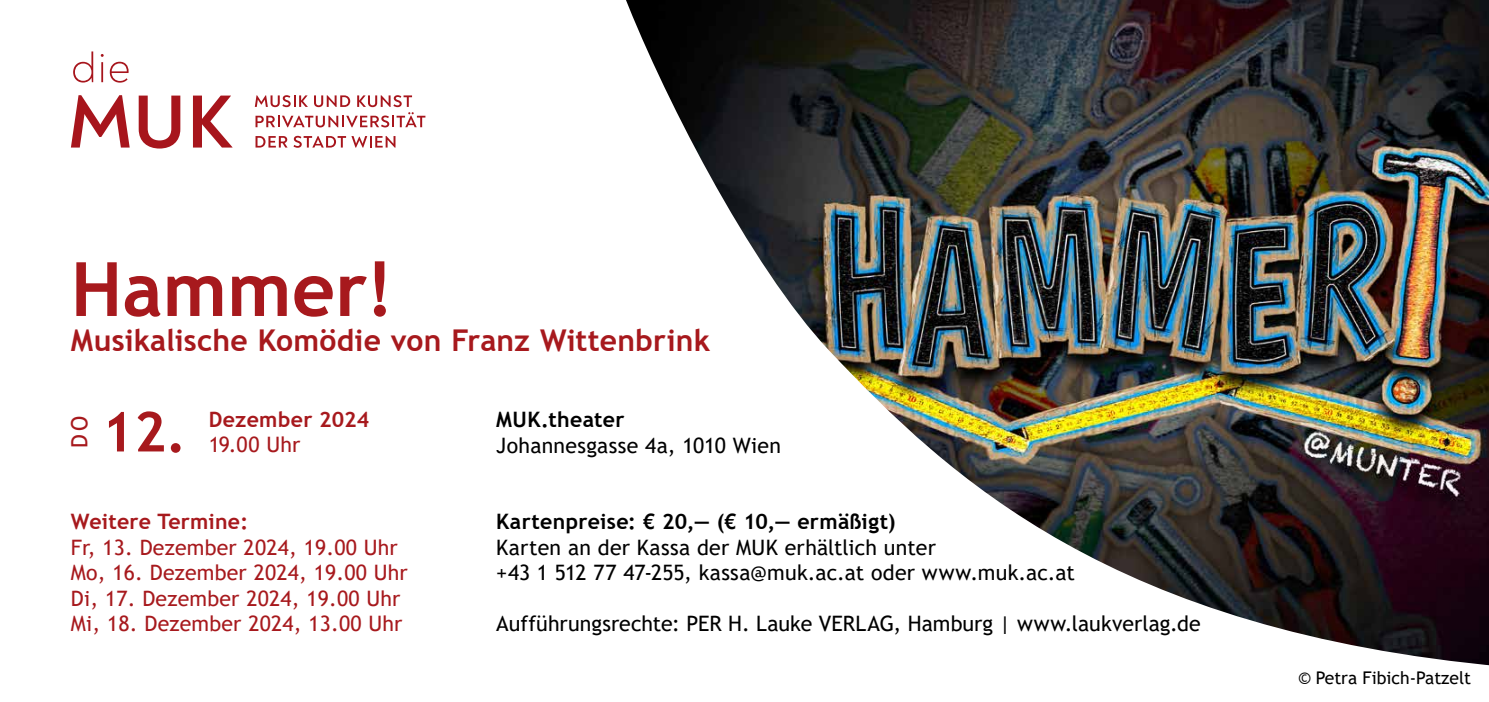
<style>
.page{position:relative;width:1489px;height:702px;background:#fff}
.page>*{position:absolute;margin:0;border:0;box-sizing:border-box;transform-origin:0 0}
.t1{font:700 75px "Trebuchet MS";color:#a7191d}
.t2{font:700 55px "Trebuchet MS";color:#a7191d}
.t3{font:700 30px "Trebuchet MS";letter-spacing:.005em;color:#a7191d}
.t4{font:22.5px "Trebuchet MS";color:#a7191d}
.t5{font:21.25px/25.5px "Trebuchet MS";letter-spacing:.01em;color:#000}
.t6{font:21.25px/25.5px "Trebuchet MS";letter-spacing:.01em;color:#a7191d}
.t7{font:700 21.25px "Trebuchet MS";letter-spacing:.015em;color:#000}
.t8{font:700 21.25px "Trebuchet MS";letter-spacing:.01em;color:#a7191d}
.t9{font:17.5px "Trebuchet MS";color:#000}
</style>
<div class="page">
<img style="left:71px;top:0;width:1417px;height:666px">
<svg style="left:255px;top:136px;width:32px;height:11px"></svg>
<svg style="left:293px;top:136px;width:102px;height:12px"></svg>
<svg style="left:71px;top:95px;width:59px;height:52px"></svg>
<svg style="left:139px;top:96px;width:41px;height:52px"></svg>
<svg style="left:193px;top:96px;width:39px;height:51px"></svg>
<svg style="left:73px;top:51px;width:20px;height:32px"></svg>
<hr style="left:101px;top:62px;width:2px;height:20px;background:#a7151c">
<svg style="left:110px;top:62px;width:19px;height:21px"></svg>
<svg style="left:255px;top:95px;width:170px;height:32px"></svg>
<h1 class="t1" style="left:71px;top:242px;width:324px">Hammer!</h1>
<h3 class="t3" style="left:71px;top:321px;width:640px">Musikalische Komödie von Franz Wittenbrink</h3>
<p class="t4" style="left:65px;top:448px;width:34px;rotate:-90deg">DO</p>
<h2 class="t2" style="left:102px;top:397px;width:86px">12.</h2>
<p class="t8" style="left:209px;top:405px;width:162px">Dezember 2024</p>
<p class="t6" style="left:209px;top:431px;width:93px">19.00 Uhr</p>
<p class="t7" style="left:496px;top:406px;width:130px">MUK.theater</p>
<p class="t5" style="left:496px;top:432px;width:286px">Johannesgasse 4a, 1010 Wien</p>
<p class="t8" style="left:71px;top:508px;width:179px">Weitere Termine:</p>
<p class="t6" style="left:71px;top:534px;width:338px">Fr, 13. Dezember 2024, 19.00 Uhr<br>Mo, 16. Dezember 2024, 19.00 Uhr<br>Di, 17. Dezember 2024, 19.00 Uhr<br>Mi, 18. Dezember 2024, 13.00 Uhr</p>
<p class="t7" style="left:496px;top:508px;width:401px">Kartenpreise: € 20,— (€ 10,— ermäßigt)</p>
<p class="t5" style="left:496px;top:534px;width:580px">Karten an der Kassa der MUK erhältlich unter<br>+43 1 512 77 47-255, kassa@muk.ac.at oder www.muk.ac.at</p>
<p class="t5" style="left:496px;top:610px;width:706px">Aufführungsrechte: PER H. Lauke VERLAG, Hamburg | www.laukverlag.de</p>
<p class="t9" style="left:1297px;top:667px;width:175px">© Petra Fibich-Patzelt</p>
</div>
